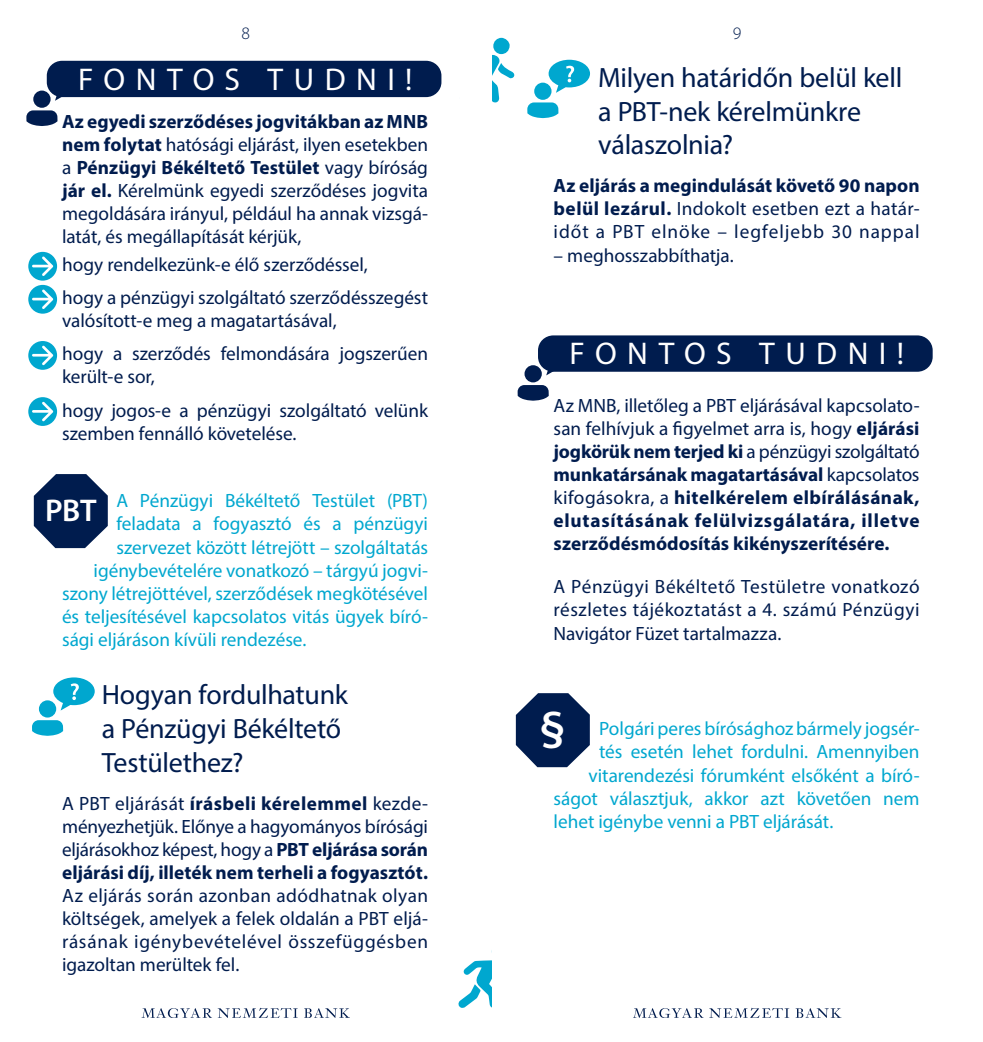
<style>
.page{position:relative;width:983px;height:1042px;background:#fff}
.page>*{position:absolute;margin:0;border:0;box-sizing:border-box;transform-origin:0 0}
.t1{font:600 49px "Myriad Pro";color:#fff}
.Fontos_Tudni{font:31.5px "Myriad Pro";letter-spacing:.33em;color:#fff}
.t2{font:600 31.5px "Myriad Pro";color:#fff}
.t3{font:28px/33.6px "Myriad Pro";letter-spacing:-.01em;color:#001c4e}
.P_fekete{font:19.25px/23.1px "Myriad Pro";letter-spacing:.025em;color:#001c4e;text-align:justify}
.P_mnbkek{font:19.25px/23.1px "Myriad Pro";color:#001c4e}
.P_vilagos{font:19.25px "Myriad Pro";letter-spacing:-.005em;color:#00a7cf}
.P_fekete-2{font:700 19.25px/23.1px "Myriad Pro";letter-spacing:.005em;color:#001c4e;text-align:justify}
.P_fekete-3{font:19.25px "Myriad Pro";letter-spacing:-.005em;color:#001c4e}
.t4{font:300 17.5px "Myriad Pro";color:#001c4e}
.s1{font-weight:700}
.s2{font-weight:400}
</style>
<div class="page">
<div style="left:493px;top:38px;width:16px;height:16px;background:#00a7cf;border-radius:50%"></div>
<svg style="left:492px;top:55px;width:22px;height:48px"></svg>
<svg style="left:141px;top:1008px;width:209px;height:10px"></svg>
<svg style="left:633px;top:1008px;width:208px;height:10px"></svg>
<svg style="left:458px;top:960px;width:33px;height:48px"></svg>
<div style="left:47px;top:61px;width:394px;height:36px;background:#001c4e;border-radius:15px"></div>
<div style="left:33px;top:91px;width:18px;height:17px;background:#001c4e;border-radius:50%"></div>
<svg style="left:26px;top:110px;width:31px;height:16px"></svg>
<svg style="left:48px;top:68px;width:41px;height:33px"></svg>
<div style="left:538px;top:335px;width:394px;height:37px;background:#001c4e;border-radius:15px"></div>
<div style="left:524px;top:365px;width:17px;height:17px;background:#001c4e;border-radius:50%"></div>
<svg style="left:517px;top:385px;width:31px;height:16px"></svg>
<svg style="left:538px;top:342px;width:42px;height:33px"></svg>
<svg style="left:28px;top:252px;width:29px;height:62px"></svg>
<svg style="left:28px;top:341px;width:29px;height:29px"></svg>
<svg style="left:28px;top:397px;width:29px;height:29px"></svg>
<div style="left:39px;top:700px;width:17px;height:17px;background:#00a7cf;border-radius:50%"></div>
<svg style="left:32px;top:720px;width:31px;height:16px"></svg>
<svg style="left:53px;top:677px;width:42px;height:33px"></svg>
<div style="left:534px;top:83px;width:17px;height:17px;background:#00a7cf;border-radius:50%"></div>
<svg style="left:527px;top:102px;width:31px;height:16px"></svg>
<svg style="left:548px;top:60px;width:42px;height:33px"></svg>
<svg style="left:34px;top:474px;width:74px;height:74px"></svg>
<svg style="left:515px;top:693px;width:74px;height:74px"></svg>
<p class="t4" style="left:241px;top:23px;width:10px">8</p>
<p class="t4" style="left:732px;top:23px;width:10px">9</p>
<h2 class="t3" style="left:598px;top:60px;width:305px">Milyen határidőn belül kell a PBT-nek kérelmünkre válaszolnia?</h2>
<p class="P_fekete" style="left:553px;top:174px;width:367px"><span class="s1">Az eljárás a megindulását követő 90 napon belül lezárul.</span> Indokolt esetben ezt a határ&shy;időt a PBT elnöke – legfeljebb 30 nappal</p>
<p class="P_fekete-3" style="left:553px;top:243px;width:182px">– meghosszabbíthatja.</p>
<p class="Fontos_Tudni" style="left:78px;top:60px;width:336px">FONTOS TUDNI!</p>
<p class="P_mnbkek" style="left:62px;top:109px;width:367px;text-align:justify"><span class="s1">Az egyedi szerződéses jogvitákban az MNB nem folytat</span> hatósági eljárást, ilyen esetekben a <span class="s1">Pénzügyi Békéltető Testület</span> vagy bíróság <span class="s1">jár el.</span> Kérelmünk egyedi szerződéses jogvita megoldására irányul, például ha annak vizsgá&shy;latát, és megállapítását kérjük,</p>
<p class="P_mnbkek" style="left:62px;top:253px;width:307px">hogy rendelkezünk-e élő szerződéssel,</p>
<p class="P_mnbkek" style="left:62px;top:286px;width:367px">hogy a pénzügyi szolgáltató szerződésszegést valósított-e meg a magatartásával,</p>
<p class="P_mnbkek" style="left:62px;top:342px;width:367px">hogy a szerződés felmondására jogszerűen került-e sor,</p>
<p class="P_mnbkek" style="left:62px;top:398px;width:367px">hogy jogos-e a pénzügyi szolgáltató velünk szemben fennálló követelése.</p>
<p class="Fontos_Tudni" style="left:569px;top:334px;width:336px">FONTOS TUDNI!</p>
<p class="P_fekete-2" style="left:553px;top:393px;width:367px"><span class="s2">Az MNB, illetőleg a PBT eljárásával kapcsolato&shy;san felhívjuk a figyelmet arra is, hogy</span> eljárási jogkörük nem terjed ki <span class="s2">a pénzügyi szolgáltató </span>munkatársának magatartásával <span class="s2">kapcsolatos kifogásokra, a</span> hitelkérelem elbírálásának, elutasításának felülvizsgálatára, illetve szerződésmódosítás kikényszerítésére.</p>
<p class="P_fekete" style="left:553px;top:575px;width:367px">A Pénzügyi Békéltető Testületre vonatkozó részletes tájékoztatást a 4. számú Pénzügyi Navigátor Füzet tartalmazza.</p>
<p class="P_vilagos" style="left:116px;top:489px;width:313px">A Pénzügyi Békéltető Testület (PBT)</p>
<p class="P_vilagos" style="left:116px;top:512px;width:313px">feladata a fogyasztó és a pénzügyi</p>
<p class="P_vilagos" style="left:116px;top:535px;width:313px">szervezet között létrejött – szolgáltatás</p>
<p class="P_vilagos" style="left:94px;top:558px;width:336px">igénybevételére vonatkozó – tárgyú jogvi-</p>
<p class="P_vilagos" style="left:62px;top:581px;width:367px">szony létrejöttével, szerződések megkötésével</p>
<p class="P_vilagos" style="left:62px;top:604px;width:367px">és teljesítésével kapcsolatos vitás ügyek bíró-</p>
<p class="P_vilagos" style="left:62px;top:628px;width:246px">sági eljáráson kívüli rendezése.</p>
<h2 class="t3" style="left:102px;top:678px;width:248px">Hogyan fordulhatunk a Pénzügyi Békéltető<br>Testülethez?</h2>
<p class="P_fekete" style="left:62px;top:791px;width:367px">A PBT eljárását <span class="s1">írásbeli kérelemmel</span> kezde&shy;ményezhetjük. Előnye a hagyományos bírósági eljárásokhoz képest, hogy a <span class="s1">PBT eljárása során eljárási díj, illeték nem terheli a fogyasztót.<br></span>Az eljárás során azonban adódhatnak olyan költségek, amelyek a felek oldalán a PBT eljá&shy;rásának igénybevételével összefüggésben igazoltan merültek fel.</p>
<p class="t2" style="left:45px;top:490px;width:53px">PBT</p>
<p class="t1" style="left:539px;top:697px;width:28px">§</p>
<p class="P_vilagos" style="left:599px;top:717px;width:322px">Polgári peres bírósághoz bármely jogsér-</p>
<p class="P_vilagos" style="left:599px;top:740px;width:322px">tés esetén lehet fordulni. Amennyiben</p>
<p class="P_vilagos" style="left:588px;top:763px;width:332px">vitarendezési fórumként elsőként a bíró-</p>
<p class="P_vilagos" style="left:553px;top:786px;width:367px">ságot választjuk, akkor azt követően nem</p>
<p class="P_vilagos" style="left:553px;top:809px;width:281px">lehet igénybe venni a PBT eljárását.</p>
</div>
